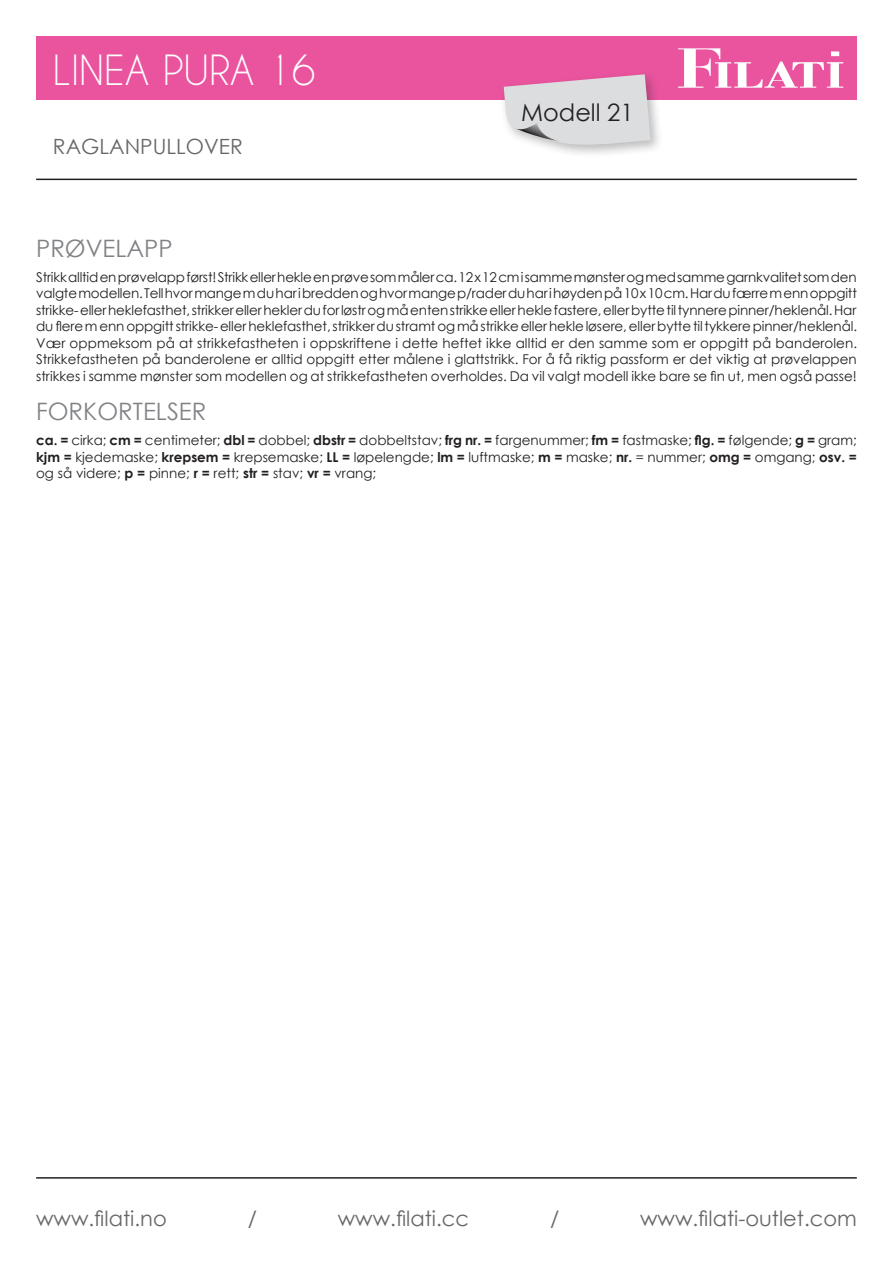
<style>
.page{position:relative;width:893px;height:1263px;background:#fff}
.page>*{position:absolute;margin:0;border:0;box-sizing:border-box;transform-origin:0 0}
.t1{font:39px "Caviar Dreams";color:#fff}
.Helvetica_Light{font:24px "Century Gothic";color:#808285}
.t2{font:24px "Century Gothic";color:#231f20}
.t3{font:21px "Century Gothic";color:#67676a}
.Helvetica_Light-2{font:13.5px/16.5px "Century Gothic";letter-spacing:-.005em;color:#231f20;text-align:justify}
.Fliesstext{font:13.5px/16.2px "Century Gothic";color:#231f20;text-align:justify}
.s1{font-weight:700}
</style>
<div class="page">
<hr style="left:36px;top:1177px;width:821px;height:1px;background:#231f20">
<hr style="left:36px;top:179px;width:821px;height:1px;background:#231f20">
<div style="left:36px;top:36px;width:821px;height:64px;background:#ea549f"></div>
<svg style="left:678px;top:48px;width:165px;height:40px"></svg>
<div style="left:499px;top:70px;width:165px;height:88px;background:#231f20;opacity:.3"></div>
<svg style="left:504px;top:74px;width:147px;height:76px;background:#dcced7"></svg>
<p class="t1" style="left:53px;top:47px;width:264px">LINEA PURA 16</p>
<p class="t3" style="left:53px;top:131px;width:191px">RAGLANPULLOVER</p>
<p class="Helvetica_Light" style="left:36px;top:231px;width:138px">PRØVELAPP</p>
<p class="t2" style="left:521px;top:96px;width:114px">Modell 21</p>
<p class="Helvetica_Light-2" style="left:36px;top:268px;width:822px">Strikk alltid en prøvelapp først! Strikk eller hekle en prøve som måler ca. 12 x 12 cm i samme mønster og med samme garnkvalitet som den valgte modellen. Tell hvor mange m du har i bredden og hvor mange p/rader du har i høyden på 10 x 10 cm. Har du færre m enn oppgitt strikke- eller heklefasthet, strikker eller hekler du for løstr og må enten strikke eller hekle fastere, eller bytte til tynnere pinner/heklenål. Har du flere m enn oppgitt strikke- eller heklefasthet, strikker du stramt og må strikke eller hekle løsere, eller bytte til tykkere pinner/heklenål.</p>
<p class="Helvetica_Light-2" style="left:36px;top:334px;width:822px">Vær oppmeksom på at strikkefastheten i oppskriftene i dette heftet ikke alltid er den samme som er oppgitt på banderolen.<br>Strikkefastheten på banderolene er alltid oppgitt etter målene i glattstrikk. For å få riktig passform er det viktig at prøvelappen strikkes i samme mønster som modellen og at strikkefastheten overholdes. Da vil valgt modell ikke bare se fin ut, men også passe!</p>
<p class="Helvetica_Light" style="left:36px;top:394px;width:172px">FORKORTELSER</p>
<p class="Fliesstext" style="left:36px;top:432px;width:822px"><span class="s1">ca. =</span> cirka; <span class="s1">cm =</span> centimeter; <span class="s1">dbl =</span> dobbel; <span class="s1">dbstr =</span> dobbeltstav; <span class="s1">frg nr. =</span> fargenummer; <span class="s1">fm =</span> fastmaske; <span class="s1">flg. =</span> følgende; <span class="s1">g =</span> gram; <span class="s1">kjm =</span> kjedemaske; <span class="s1">krepsem =</span> krepsemaske; <span class="s1">LL =</span> løpelengde; <span class="s1">lm =</span> luftmaske; <span class="s1">m =</span> maske; <span class="s1">nr.</span> = nummer; <span class="s1">omg =</span> omgang; <span class="s1">osv. = </span>og så videre; <span class="s1">p =</span> pinne; <span class="s1">r =</span> rett; <span class="s1">str =</span> stav; <span class="s1">vr =</span> vrang;</p>
<p class="t3" style="left:36px;top:1204px;width:132px">www.filati.no</p>
<p class="t3" style="left:248px;top:1204px;width:11px">/</p>
<p class="t3" style="left:338px;top:1204px;width:133px">www.filati.cc</p>
<p class="t3" style="left:550px;top:1204px;width:11px">/</p>
<p class="t3" style="left:640px;top:1204px;width:218px">www.filati-outlet.com</p>
</div>
